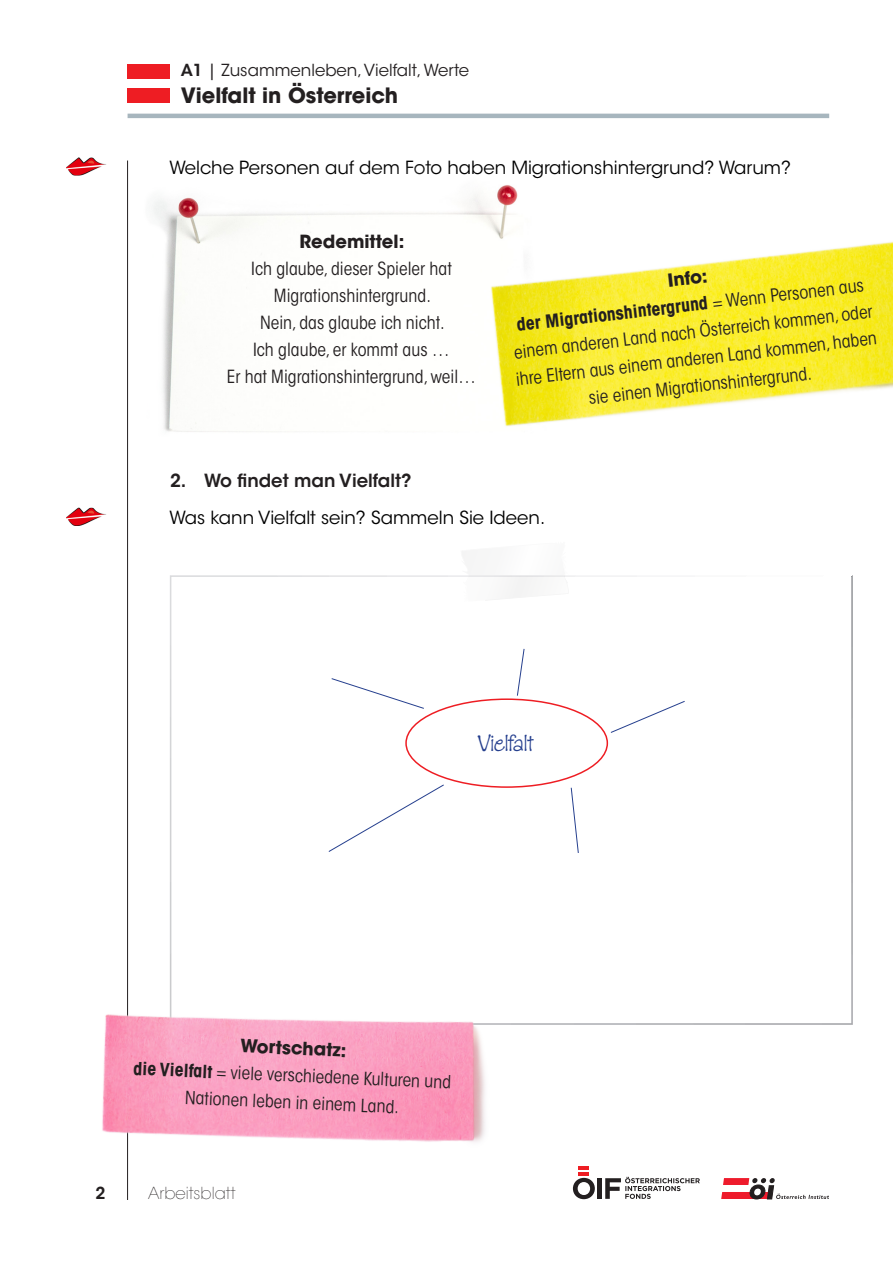
<style>
.page{position:relative;width:893px;height:1263px;background:#fff}
.page>*{position:absolute;margin:0;border:0;box-sizing:border-box;transform-origin:0 0}
.t1{font:24px "Zipty Do Std";color:#253f8e}
.t2{font:700 21px "ITC Avant Garde Std";color:#231f20}
.t3{font:condensed 18px/27px "ITC Avant Garde Std";color:#231f20;text-align:center}
.t4{font:18px "ITC Avant Garde Std";color:#000}
.t5{font:600 18px "ITC Avant Garde Std";color:#231f20}
.t6{font:700 18px "ITC Avant Garde Std";color:#231f20}
.t7{font:16.5px "ITC Avant Garde Std";color:#231f20}
.t8{font:200 16.5px "ITC Avant Garde Std";color:#231f20}
.t9{font:600 16.5px "ITC Avant Garde Std";color:#231f20}
.s1{font-weight:600}
.s2{font-weight:700;font-stretch:normal}
.s3{font-weight:700}
</style>
<div class="page">
<svg style="left:573px;top:1178px;width:22px;height:21px"></svg>
<div style="left:597px;top:1178px;width:5px;height:21px;background:#231f20"></div>
<hr style="left:578px;top:1172px;width:11px;height:4px;background:#ee1d23">
<hr style="left:578px;top:1166px;width:11px;height:4px;background:#ee1d23">
<svg style="left:605px;top:1177px;width:95px;height:22px"></svg>
<hr style="left:128px;top:114px;width:701px;height:4px;background:#a7b6be">
<hr style="left:127px;top:161px;width:1px;height:1039px;background:#231f20">
<svg style="left:721px;top:1178px;width:108px;height:21px"></svg>
<div style="left:128px;top:88px;width:42px;height:15px;background:#ee1d23"></div>
<div style="left:128px;top:64px;width:42px;height:14px;background:#ee1d23"></div>
<img style="left:66px;top:157px;width:40px;height:19px">
<img style="left:152px;top:185px;width:366px;height:247px">
<img style="left:66px;top:508px;width:40px;height:18px">
<svg style="left:170px;top:575px;width:683px;height:450px"></svg>
<svg style="left:460px;top:551px;width:109px;height:51px"></svg>
<div style="left:405px;top:698px;width:203px;height:90px;border:2px solid #ee1d23;border-radius:50%"></div>
<svg style="left:610px;top:700px;width:76px;height:33px"></svg>
<svg style="left:331px;top:678px;width:94px;height:31px"></svg>
<svg style="left:328px;top:784px;width:117px;height:68px"></svg>
<svg style="left:570px;top:787px;width:9px;height:67px"></svg>
<svg style="left:516px;top:648px;width:9px;height:48px"></svg>
<img style="left:102px;top:1000px;width:395px;height:157px">
<img style="left:480px;top:231px;width:413px;height:201px">
<p class="t7" style="left:181px;top:60px;width:290px"><span class="s1">A1</span> | Zusammenleben, Vielfalt, Werte</p>
<p class="t2" style="left:181px;top:81px;width:219px">Vielfalt in Österreich</p>
<p class="t4" style="left:169px;top:156px;width:623px">Welche Personen auf dem Foto haben Migrationshintergrund? Warum?</p>
<p class="t6" style="left:299px;top:229px;width:106px">Redemittel:</p>
<p class="t3" style="left:227px;top:255px;width:251px">Ich glaube, dieser Spieler hat<br>Migrationshintergrund.<br>Nein, das glaube ich nicht.<br>Ich glaube, er kommt aus …<br>Er hat Migrationshintergrund, weil…</p>
<p class="t3" style="left:506px;top:284px;width:365px;rotate:-6deg"><span class="s2">Info:<br></span><span class="s3">der Migrationshintergrund</span> = Wenn Personen aus einem anderen Land nach Österreich kommen, oder ihre Eltern aus einem anderen Land kommen, haben sie einen Migrationshintergrund.</p>
<p class="t5" style="left:170px;top:469px;width:243px">2. Wo findet man Vielfalt?</p>
<p class="t4" style="left:169px;top:507px;width:377px">Was kann Vielfalt sein? Sammeln Sie Ideen.</p>
<h1 class="t1" style="left:478px;top:729px;width:57px">Vielfalt</h1>
<p class="t3" style="left:135px;top:1029px;width:320px;rotate:2deg"><span class="s2">Wortschatz:<br></span><span class="s3">die Vielfalt</span> = viele verschiedene Kulturen und<br>Nationen leben in einem Land.</p>
<p class="t9" style="left:96px;top:1182px;width:11px">2</p>
<p class="t8" style="left:148px;top:1183px;width:89px">Arbeitsblatt</p>
</div>
